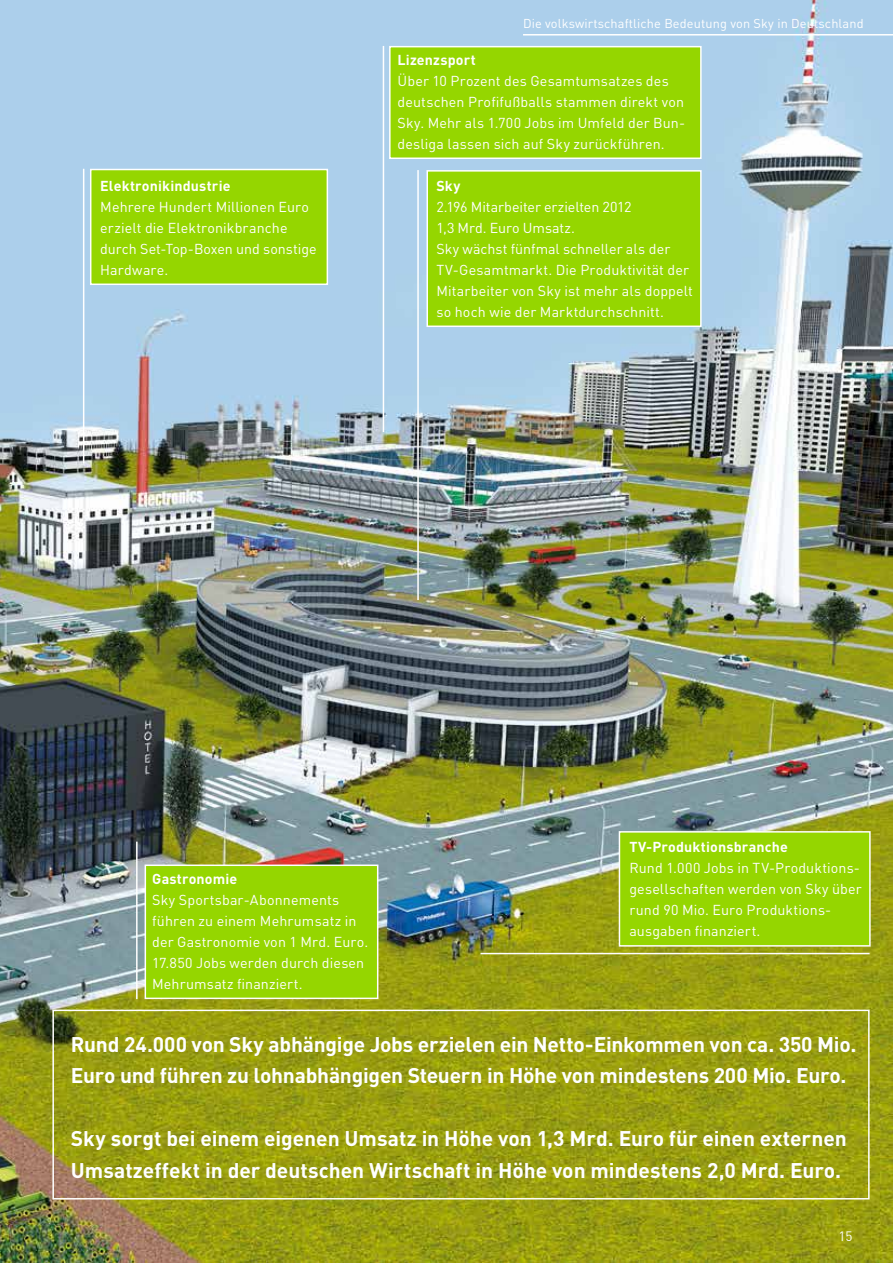
<style>
.page{position:relative;width:893px;height:1263px;background:#fff}
.page>*{position:absolute;margin:0;border:0;box-sizing:border-box;transform-origin:0 0}
.t1{font:700 21px/31.5px "DIN";letter-spacing:-.005em;color:#fff}
.t2{font:14.25px/21px "DIN";letter-spacing:.01em;color:#fff}
.t3{font:700 14.25px "DIN";letter-spacing:.01em;color:#fff}
.t4{font:13.5px "DIN";color:#fff}
.t5{font:12.75px "DIN";letter-spacing:.01em;color:#fff}
</style>
<div class="page">
<img style="left:0;top:0;width:893px;height:1263px">
<div style="left:619px;top:831px;width:252px;height:115px;background:#95d600;border:2px solid #fff"></div>
<div style="left:52px;top:1009px;width:818px;height:190px;border:2px solid #fff"></div>
<div style="left:90px;top:169px;width:238px;height:116px;background:#95d600;border:2px solid #fff"></div>
<div style="left:389px;top:46px;width:313px;height:113px;background:#95d600;border:2px solid #fff"></div>
<div style="left:145px;top:864px;width:233px;height:135px;background:#95d600;border:2px solid #fff"></div>
<hr style="left:523px;top:34px;width:370px;height:2px;background:#fff">
<hr style="left:136px;top:842px;width:2px;height:157px;background:#fff">
<hr style="left:83px;top:169px;width:1px;height:295px;background:#fff">
<hr style="left:383px;top:46px;width:1px;height:386px;background:#fff">
<hr style="left:480px;top:953px;width:390px;height:1px;background:#fff">
<div style="left:426px;top:170px;width:276px;height:157px;background:#95d600;border:2px solid #fff"></div>
<hr style="left:417px;top:170px;width:2px;height:430px;background:#fff">
<p class="t5" style="left:523px;top:15px;width:342px">Die volkswirtschaftliche Bedeutung von Sky in Deutschland</p>
<p class="t3" style="left:100px;top:176px;width:132px">Elektronikindustrie</p>
<p class="t2" style="left:100px;top:196px;width:218px">Mehrere Hundert Millionen Euro erzielt die Elektronikbranche durch Set-Top-Boxen und sonstige<br>Hardware.</p>
<p class="t3" style="left:398px;top:50px;width:80px">Lizenzsport</p>
<p class="t2" style="left:398px;top:70px;width:289px">Über 10 Prozent des Gesamtumsatzes des deutschen Profifußballs stammen direkt von Sky. Mehr als 1.700 Jobs im Umfeld der Bun&shy;desliga lassen sich auf Sky zurückführen.</p>
<p class="t3" style="left:436px;top:176px;width:26px">Sky</p>
<p class="t2" style="left:436px;top:196px;width:258px">2.196 Mitarbeiter erzielten 2012<br>1,3 Mrd. Euro Umsatz.<br>Sky wächst fünfmal schneller als der TV-Gesamtmarkt. Die Produktivität der Mitarbeiter von Sky ist mehr als doppelt so hoch wie der Marktdurchschnitt.</p>
<p class="t3" style="left:152px;top:869px;width:87px">Gastronomie</p>
<p class="t2" style="left:152px;top:889px;width:217px">Sky Sportsbar-Abonnements führen zu einem Mehrumsatz in der Gastronomie von 1 Mrd. Euro.<br>17.850 Jobs werden durch diesen<br>Mehrumsatz finanziert.</p>
<p class="t3" style="left:629px;top:838px;width:160px">TV-Produktionsbranche</p>
<p class="t2" style="left:629px;top:857px;width:234px">Rund 1.000 Jobs in TV-Produktions&shy;gesellschaften werden von Sky über rund 90 Mio. Euro Produktions&shy;ausgaben finanziert.</p>
<h1 class="t1" style="left:71px;top:1027px;width:787px">Rund 24.000 von Sky abhängige Jobs erzielen ein Netto-Einkommen von ca. 350 Mio.<br>Euro und führen zu lohnabhängigen Steuern in Höhe von mindestens 200 Mio. Euro.</h1>
<h1 class="t1" style="left:71px;top:1122px;width:777px">Sky sorgt bei einem eigenen Umsatz in Höhe von 1,3 Mrd. Euro für einen externen<br>Umsatzeffekt in der deutschen Wirtschaft in Höhe von mindestens 2,0 Mrd. Euro.</h1>
<p class="t4" style="left:838px;top:1227px;width:16px">15</p>
</div>
